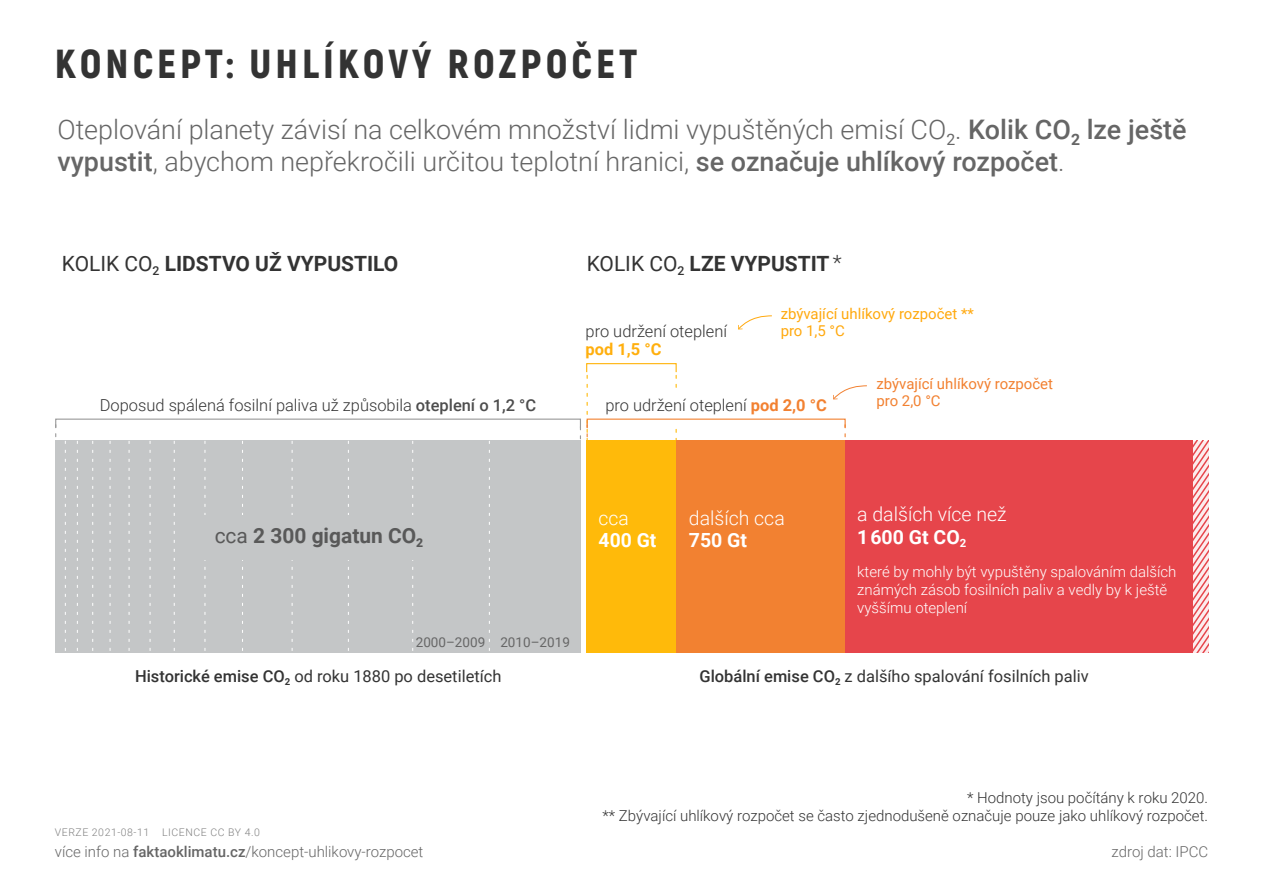
<style>
.page{position:relative;width:1263px;height:893px;background:#fff}
.page>*{position:absolute;margin:0;border:0;box-sizing:border-box;transform-origin:0 0}
.t1{font:900 40.5px "Akrobat";letter-spacing:.1em;color:#333}
.t2{font:300 27px/32.4px "Roboto";color:#666}
.t3{font:700 21px "Roboto";color:#333}
.t4{font:700 21px "Roboto";color:#595959}
.t5{font:300 19.5px/22.5px "Roboto";color:#fff}
.t6{font:700 19.5px "Roboto";color:#fff}
.t7{font:300 16.5px "Roboto";color:#333}
.t8{font:16.5px "Roboto";color:#333}
.t9{font:700 16.5px "Roboto";color:#ffaf0d}
.t10{font:300 15px/18px "Roboto";color:#333;text-align:right}
.t11{font:300 15px/18px "Roboto";color:#fff}
.t12{font:300 15px "Roboto";color:#666}
.t13{font:15px/16.5px "Roboto";color:#ffa90e}
.t14{font:15px/16.5px "Roboto";color:#f28131}
.t15{font:13.5px "Roboto";color:#666}
.t16{font:300 10.5px "Roboto";letter-spacing:.05em;color:#808080}
.s1{font-weight:500}
.s2{font-weight:400}
.s3{font-weight:300}
.s4{font-weight:500;color:#4d4d4d}
.s5{font-weight:700;color:#f28131}
.s6{font-weight:700}
</style>
<div class="page">
<div style="left:55px;top:441px;width:10px;height:212px;background:#c4c6c7"></div>
<div style="left:65px;top:441px;width:12px;height:212px;background:#c4c6c7"></div>
<div style="left:77px;top:441px;width:16px;height:212px;background:#c4c6c7"></div>
<div style="left:93px;top:441px;width:17px;height:212px;background:#c4c6c7"></div>
<div style="left:110px;top:441px;width:19px;height:212px;background:#c4c6c7"></div>
<div style="left:129px;top:441px;width:21px;height:212px;background:#c4c6c7"></div>
<div style="left:150px;top:441px;width:24px;height:212px;background:#c4c6c7"></div>
<div style="left:174px;top:441px;width:31px;height:212px;background:#c4c6c7"></div>
<div style="left:205px;top:441px;width:38px;height:212px;background:#c4c6c7"></div>
<div style="left:243px;top:441px;width:49px;height:212px;background:#c4c6c7"></div>
<div style="left:292px;top:441px;width:56px;height:212px;background:#c4c6c7"></div>
<div style="left:348px;top:441px;width:65px;height:212px;background:#c4c6c7"></div>
<div style="left:413px;top:441px;width:76px;height:212px;background:#c4c6c7"></div>
<div style="left:489px;top:441px;width:92px;height:212px;background:#c4c6c7"></div>
<div style="left:845px;top:441px;width:348px;height:212px;background:#e6454b"></div>
<div style="left:586px;top:441px;width:90px;height:212px;background:#ffba0a"></div>
<div style="left:676px;top:441px;width:169px;height:212px;background:#f28131"></div>
<svg style="left:833px;top:385px;width:34px;height:15px"></svg>
<svg style="left:738px;top:315px;width:34px;height:15px"></svg>
<svg style="left:1193px;top:441px;width:15px;height:211px;background:#f4b7b9"></svg>
<div style="left:586px;top:363px;width:91px;height:10px;border:1px solid #ffb40b"></div>
<div style="left:55px;top:419px;width:526px;height:9px;border:1px solid #999"></div>
<svg style="left:676px;top:375px;width:1px;height:65px"></svg>
<svg style="left:587px;top:375px;width:1px;height:65px"></svg>
<svg style="left:844px;top:428px;width:2px;height:10px"></svg>
<div style="left:674px;top:389px;width:5px;height:36px;background:#fff"></div>
<div style="left:587px;top:419px;width:259px;height:9px;border:1px solid #f28131"></div>
<svg style="left:489px;top:440px;width:1px;height:211px"></svg>
<svg style="left:412px;top:440px;width:1px;height:211px"></svg>
<svg style="left:348px;top:440px;width:1px;height:211px"></svg>
<svg style="left:292px;top:440px;width:1px;height:211px"></svg>
<svg style="left:242px;top:440px;width:1px;height:211px"></svg>
<svg style="left:205px;top:440px;width:1px;height:211px"></svg>
<svg style="left:174px;top:440px;width:1px;height:211px"></svg>
<svg style="left:150px;top:440px;width:1px;height:211px"></svg>
<svg style="left:129px;top:440px;width:1px;height:211px"></svg>
<svg style="left:110px;top:440px;width:1px;height:211px"></svg>
<svg style="left:92px;top:440px;width:1px;height:211px"></svg>
<svg style="left:77px;top:440px;width:1px;height:211px"></svg>
<svg style="left:65px;top:440px;width:1px;height:211px"></svg>
<div style="left:200px;top:515px;width:240px;height:45px;background:#c4c6c7"></div>
<h1 class="t1" style="left:55px;top:38px;width:584px">KONCEPT: UHLÍKOVÝ ROZPOČET</h1>
<p class="t2" style="left:57px;top:112px;width:1131px">Oteplování planety závisí na celkovém množství lidmi vypuštěných emisí CO<sub>2</sub>. <span class="s1">Kolik CO</span><sub>2</sub> <span class="s1">lze ještě vypustit</span>, abychom nepřekročili určitou teplotní hranici, <span class="s1">se označuje uhlíkový rozpočet</span>.</p>
<p class="t3" style="left:62px;top:249px;width:338px"><span class="s2">KOLIK CO</span><sub>2</sub> LIDSTVO UŽ VYPUSTILO</p>
<p class="t3" style="left:587px;top:249px;width:256px"><span class="s2">KOLIK CO</span><sub>2</sub> LZE VYPUSTIT<span class="s3">*</span></p>
<p class="t7" style="left:100px;top:393px;width:438px">Doposud spálená fosilní paliva už způsobila <span class="s4">oteplení o 1,2 °C</span></p>
<p class="t13" style="left:781px;top:305px;width:195px">zbývající uhlíkový rozpočet ** pro 1,5 °C</p>
<p class="t14" style="left:876px;top:375px;width:178px">zbývající uhlíkový rozpočet pro 2,0 °C</p>
<p class="t7" style="left:586px;top:320px;width:143px">pro udržení oteplení</p>
<p class="t9" style="left:586px;top:338px;width:78px">pod 1,5 °C</p>
<p class="t7" style="left:605px;top:393px;width:223px">pro udržení oteplení <span class="s5">pod 2,0 °C</span></p>
<p class="t4" style="left:215px;top:521px;width:210px"><span class="s2">cca</span> 2 300 gigatun CO<sub>2</sub></p>
<p class="t5" style="left:599px;top:506px;width:32px">cca</p>
<p class="t6" style="left:599px;top:526px;width:59px">400 Gt</p>
<p class="t15" style="left:416px;top:633px;width:156px">2000–2009 2010–2019</p>
<p class="t8" style="left:135px;top:665px;width:368px"><span class="s1">Historické emise CO</span><sub>2</sub> od roku 1880 po desetiletích</p>
<p class="t5" style="left:689px;top:506px;width:97px">dalších cca</p>
<p class="t6" style="left:689px;top:526px;width:60px">750 Gt</p>
<p class="t5" style="left:857px;top:502px;width:151px">a dalších více než<br><span class="s6">1600 Gt CO</span><sub>2</sub></p>
<p class="t11" style="left:857px;top:562px;width:321px">které by mohly být vypuštěny spalováním dalších známých zásob fosilních paliv a vedly by k ještě vyššímu oteplení</p>
<p class="t8" style="left:699px;top:665px;width:391px"><span class="s1">Globální emise CO</span><sub>2</sub> z dalšího spalování fosilních paliv</p>
<p class="t16" style="left:55px;top:825px;width:206px">VERZE 2021-08-11 LICENCE CC BY 4.0</p>
<p class="t10" style="left:603px;top:788px;width:607px">* Hodnoty jsou počítány k roku 2020.<br>** Zbývající uhlíkový rozpočet se často zjednodušeně označuje pouze jako uhlíkový rozpočet.</p>
<p class="t12" style="left:55px;top:841px;width:370px">více info na <span class="s1">faktaoklimatu.cz</span>/koncept-uhlikovy-rozpocet</p>
<p class="t12" style="left:1111px;top:841px;width:98px">zdroj dat: IPCC</p>
</div>
